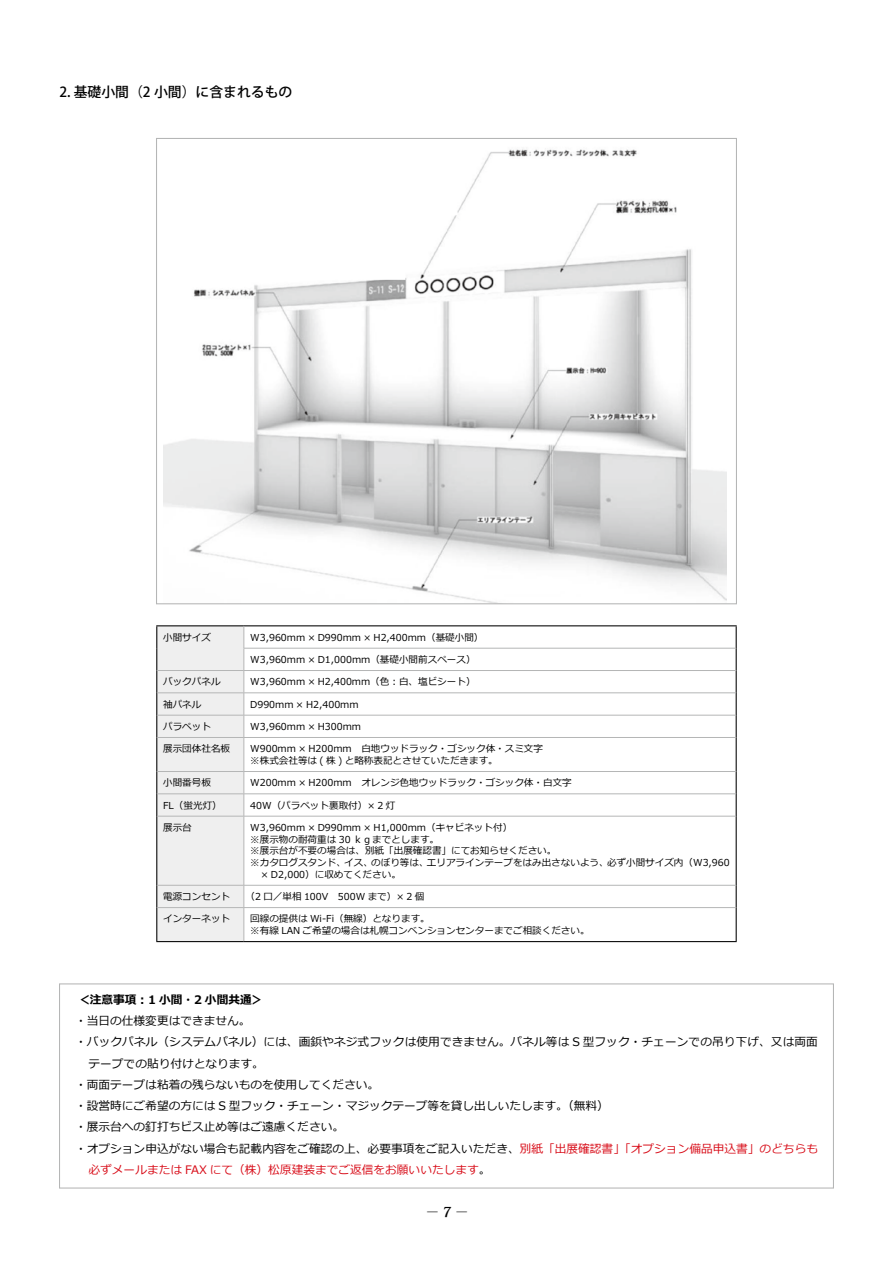
<style>
.page{position:relative;width:893px;height:1263px;background:#fff}
.page>*{position:absolute;margin:0;border:0;box-sizing:border-box;transform-origin:0 0}
.t1{font:500 13.8px "Koz Go Pr 6 N";color:#000}
.t2{font:700 13.8px "Koz Min Pr 6 N";color:#000}
.t3{font:11.7px "Meiryo";color:#000}
.t4{font:11.7px "Meiryo";color:#d80c18}
.t5{font:700 11.7px "Meiryo";color:#000}
.t6{font:9.6px/11.7px "Meiryo";color:#000}
.s1{color:#d80c18}
.s2{color:#000}
</style>
<div class="page">
<img style="left:164px;top:149px;width:563px;height:453px">
<hr style="left:156px;top:625px;width:88px;height:1px;background:#000">
<hr style="left:244px;top:625px;width:493px;height:1px;background:#000">
<svg style="left:736px;top:626px;width:1px;height:111px"></svg>
<hr style="left:736px;top:737px;width:1px;height:34px;background:#000">
<svg style="left:736px;top:771px;width:1px;height:45px"></svg>
<hr style="left:736px;top:816px;width:1px;height:69px;background:#000">
<svg style="left:736px;top:885px;width:1px;height:22px"></svg>
<hr style="left:736px;top:907px;width:1px;height:34px;background:#000">
<hr style="left:156px;top:941px;width:88px;height:1px;background:#000">
<hr style="left:244px;top:941px;width:493px;height:1px;background:#000">
<hr style="left:244px;top:648px;width:492px;height:1px;background:#b5b6b6">
<hr style="left:244px;top:670px;width:492px;height:1px;background:#b5b6b6">
<hr style="left:244px;top:692px;width:492px;height:1px;background:#b5b6b6">
<hr style="left:244px;top:715px;width:492px;height:1px;background:#b5b6b6">
<hr style="left:244px;top:737px;width:492px;height:1px;background:#b5b6b6">
<hr style="left:244px;top:771px;width:492px;height:1px;background:#b5b6b6">
<hr style="left:244px;top:793px;width:492px;height:1px;background:#b5b6b6">
<hr style="left:244px;top:816px;width:492px;height:1px;background:#b5b6b6">
<hr style="left:244px;top:885px;width:492px;height:1px;background:#b5b6b6">
<svg style="left:156px;top:626px;width:89px;height:315px"></svg>
<hr style="left:157px;top:907px;width:87px;height:1px;background:#b5b6b6">
<hr style="left:244px;top:907px;width:492px;height:1px;background:#b5b6b6">
<hr style="left:244px;top:908px;width:1px;height:33px;background:#b5b6b6">
<div style="left:59px;top:983px;width:775px;height:205px;border:1px solid #b5b6b6"></div>
<h1 class="t1" style="left:60px;top:84px;width:234px">2. 基礎小間（2 小間）に含まれるもの</h1>
<p class="t6" style="left:163px;top:632px;width:49px">小間サイズ</p>
<p class="t6" style="left:250px;top:632px;width:235px">W3,960mm × D990mm × H2,400mm（基礎小間）</p>
<p class="t6" style="left:250px;top:654px;width:227px">W3,960mm × D1,000mm（基礎小間前スペース）</p>
<p class="t6" style="left:163px;top:676px;width:59px">バックパネル</p>
<p class="t6" style="left:250px;top:676px;width:227px">W3,960mm × H2,400mm（色：白、塩ビシート）</p>
<p class="t6" style="left:163px;top:699px;width:40px">袖パネル</p>
<p class="t6" style="left:250px;top:699px;width:110px">D990mm × H2,400mm</p>
<p class="t6" style="left:163px;top:721px;width:49px">パラペット</p>
<p class="t6" style="left:250px;top:721px;width:112px">W3,960mm × H300mm</p>
<p class="t6" style="left:163px;top:743px;width:68px">展示団体社名板</p>
<p class="t6" style="left:250px;top:743px;width:294px">W900mm × H200mm　白地ウッドラック・ゴシック体・スミ文字※株式会社等は ( 株 ) と略称表記とさせていただきます。</p>
<p class="t6" style="left:163px;top:777px;width:49px">小間番号板</p>
<p class="t6" style="left:250px;top:777px;width:323px">W200mm × H200mm　オレンジ色地ウッドラック・ゴシック体・白文字</p>
<p class="t6" style="left:163px;top:800px;width:60px">FL（蛍光灯）</p>
<p class="t6" style="left:250px;top:800px;width:147px">40W（パラペット裏取付）× 2 灯</p>
<p class="t6" style="left:163px;top:822px;width:30px">展示台</p>
<p class="t6" style="left:250px;top:822px;width:263px">W3,960mm × D990mm × H1,000mm（キャビネット付）</p>
<p class="t6" style="left:250px;top:834px;width:190px">※展示物の耐荷重は 30 ｋｇまでとします。</p>
<p class="t6" style="left:250px;top:845px;width:308px">※展示台が不要の場合は、別紙「出展確認書」にてお知らせください。</p>
<p class="t6" style="left:250px;top:857px;width:481px">※カタログスタンド、イス、のぼり等は、エリアラインテープをはみ出さないよう、必ず小間サイズ内（W3,960</p>
<p class="t6" style="left:261px;top:869px;width:142px">× D2,000）に収めてください。</p>
<p class="t6" style="left:163px;top:891px;width:68px">電源コンセント</p>
<p class="t6" style="left:245px;top:891px;width:180px">（2 口／単相 100V　500W まで）× 2 個</p>
<p class="t6" style="left:163px;top:913px;width:68px">インターネット</p>
<p class="t6" style="left:250px;top:913px;width:341px">回線の提供は Wi-Fi（無線）となります。<br>※有線 LAN ご希望の場合は札幌コンベンションセンターまでご相談ください。</p>
<p class="t5" style="left:78px;top:991px;width:187px">＜注意事項：1 小間・2 小間共通＞</p>
<p class="t3" style="left:75px;top:1012px;width:177px">・当日の仕様変更はできません。</p>
<p class="t3" style="left:75px;top:1034px;width:744px">・バックパネル（システムパネル）には、画鋲やネジ式フックは使用できません。パネル等は S 型フック・チェーンでの吊り下げ、又は両面</p>
<p class="t3" style="left:89px;top:1055px;width:177px">テープでの貼り付けとなります。</p>
<p class="t3" style="left:75px;top:1076px;width:306px">・両面テープは粘着の残らないものを使用してください。</p>
<p class="t3" style="left:75px;top:1098px;width:535px">・設営時にご希望の方には S 型フック・チェーン・マジックテープ等を貸し出しいたします。（無料）</p>
<p class="t3" style="left:75px;top:1119px;width:270px">・展示台への釘打ちビス止め等はご遠慮ください。</p>
<p class="t3" style="left:75px;top:1140px;width:744px">・オプション申込がない場合も記載内容をご確認の上、必要事項をご記入いただき、<span class="s1">別紙「出展確認書」「オプション備品申込書」のどちらも</span></p>
<p class="t4" style="left:89px;top:1161px;width:403px">必ずメールまたは FAX にて（株）松原建装までご返信をお願いいたします<span class="s2">。</span></p>
<h1 class="t2" style="left:425px;top:1204px;width:47px">－7－</h1>
</div>
